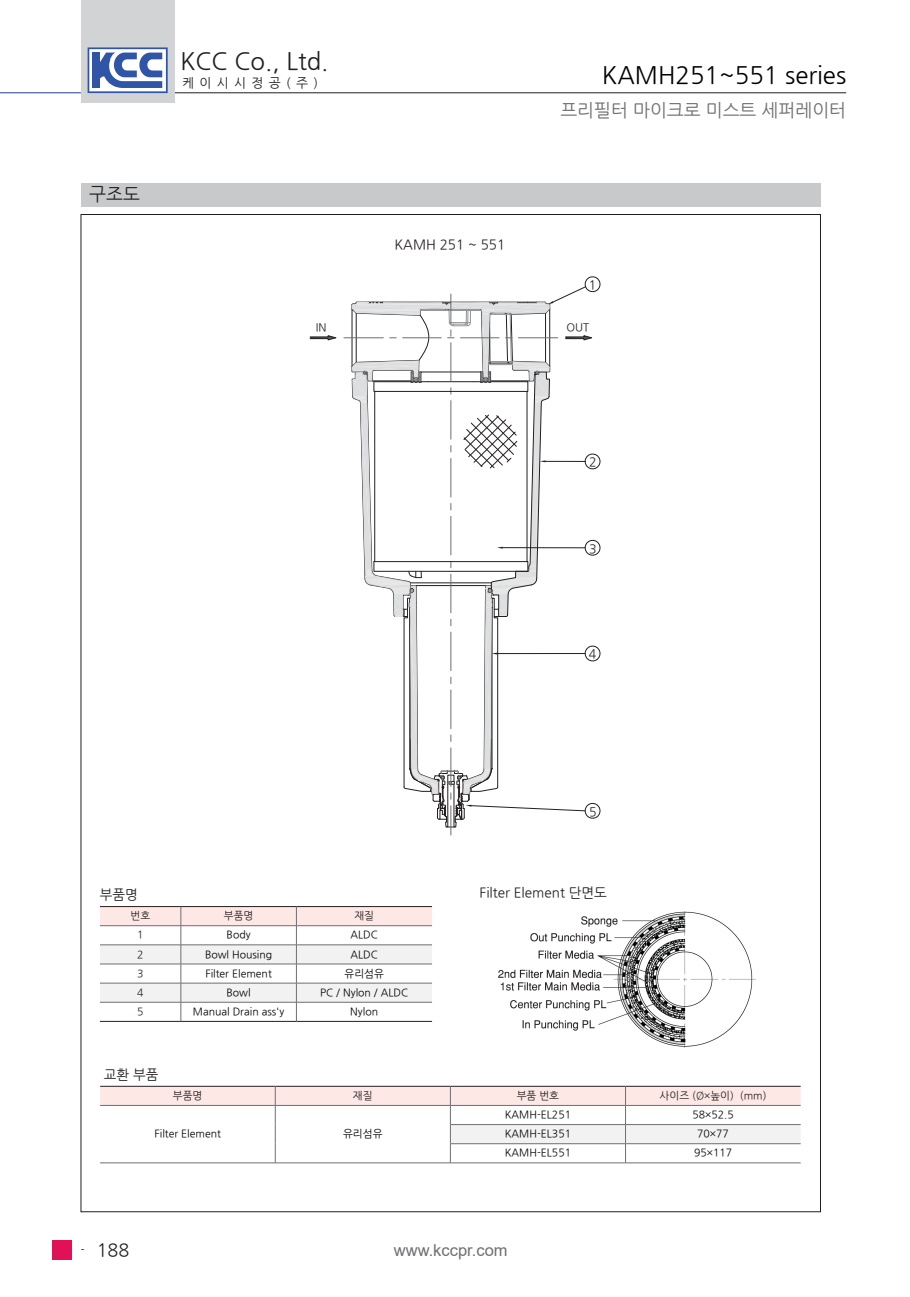
<style>
.page{position:relative;width:910px;height:1297px;background:#fff}
.page>*{position:absolute;margin:0;border:0;box-sizing:border-box;transform-origin:0 0}
.t1{font:24px "Nanum Gothic";color:#000}
.t2{font:24px "Nanum Gothic";color:#231f20}
.t3{font:18px "Nanum Gothic";color:#6d6f71}
.t4{font:18px "Nanum Gothic";color:#231f20}
.t5{font:16.5px "Arial";color:#6d6f71}
.t6{font:13.5px "Nanum Gothic";color:#231f20}
.t7{font:12.75px "Nanum Gothic";letter-spacing:.42em;color:#231f20}
.t8{font:12.45px "Nanum Gothic";color:#231f20}
.t9{font:11.1px "Nanum Gothic";color:#231f20}
.t10{font:10.5px "Nanum Gothic";color:#010203}
.t11{font:10.5px "Nanum Gothic";color:#231f20}
</style>
<div class="page">
<hr style="left:0;top:92px;width:81px;height:1px;background:#21409a">
<hr style="left:174px;top:92px;width:672px;height:1px;background:#231f20">
<div style="left:81px;top:0;width:93px;height:102px;background:#d1d3d4"></div>
<svg style="left:88px;top:47px;width:80px;height:46px;background:#8da1cd"></svg>
<div style="left:52px;top:1240px;width:19px;height:20px;background:#e11156"></div>
<div style="left:81px;top:183px;width:740px;height:23px;background:#c7c9cb"></div>
<hr style="left:100px;top:1021px;width:81px;height:1px;background:#231f20">
<hr style="left:181px;top:1021px;width:115px;height:1px;background:#231f20">
<hr style="left:296px;top:1021px;width:136px;height:1px;background:#231f20">
<svg style="left:100px;top:906px;width:332px;height:115px"></svg>
<hr style="left:344px;top:338px;width:39px;height:1px;background:#6d6e70">
<svg style="left:351px;top:276px;width:249px;height:559px"></svg>
<svg style="left:310px;top:335px;width:26px;height:5px"></svg>
<svg style="left:100px;top:1086px;width:701px;height:76px"></svg>
<hr style="left:100px;top:1162px;width:175px;height:1px;background:#6d6f71">
<hr style="left:275px;top:1162px;width:175px;height:1px;background:#6d6f71">
<hr style="left:450px;top:1162px;width:175px;height:1px;background:#6d6f71">
<hr style="left:625px;top:1162px;width:176px;height:1px;background:#6d6f71">
<img style="left:498px;top:911px;width:258px;height:136px">
<h2 class="t4" style="left:89px;top:186px;width:52px">구조도</h2>
<h1 class="t2" style="left:180px;top:50px;width:150px">KCC Co., Ltd.</h1>
<p class="t7" style="left:182px;top:76px;width:137px">케이시시정공(주)</p>
<p class="t9" style="left:316px;top:322px;width:12px">IN</p>
<p class="t6" style="left:395px;top:238px;width:112px">KAMH 251 ~ 551</p>
<h1 class="t1" style="left:602px;top:64px;width:246px">KAMH251~551 series</h1>
<h2 class="t3" style="left:560px;top:102px;width:287px">프리필터 마이크로 미스트 세퍼레이터</h2>
<p class="t8" style="left:589px;top:279px;width:9px">1</p>
<p class="t9" style="left:567px;top:322px;width:24px">OUT</p>
<p class="t8" style="left:589px;top:456px;width:9px">2</p>
<p class="t8" style="left:589px;top:543px;width:9px">3</p>
<p class="t8" style="left:589px;top:648px;width:9px">4</p>
<p class="t8" style="left:589px;top:806px;width:9px">5</p>
<p class="t6" style="left:100px;top:889px;width:40px">부품명</p>
<p class="t11" style="left:131px;top:911px;width:21px">번호</p>
<p class="t11" style="left:224px;top:911px;width:31px">부품명</p>
<p class="t11" style="left:354px;top:911px;width:21px">재질</p>
<p class="t11" style="left:137px;top:930px;width:8px">1</p>
<p class="t10" style="left:227px;top:930px;width:25px">Body</p>
<p class="t10" style="left:350px;top:930px;width:29px">ALDC</p>
<p class="t11" style="left:137px;top:949px;width:8px">2</p>
<p class="t10" style="left:205px;top:949px;width:69px">Bowl Housing</p>
<p class="t10" style="left:350px;top:949px;width:29px">ALDC</p>
<p class="t11" style="left:137px;top:968px;width:8px">3</p>
<p class="t10" style="left:205px;top:968px;width:68px">Filter Element</p>
<p class="t10" style="left:344px;top:968px;width:41px">유리섬유</p>
<p class="t11" style="left:137px;top:987px;width:8px">4</p>
<p class="t10" style="left:227px;top:987px;width:26px">Bowl</p>
<p class="t10" style="left:320px;top:987px;width:89px">PC / Nylon / ALDC</p>
<p class="t11" style="left:137px;top:1006px;width:8px">5</p>
<p class="t10" style="left:193px;top:1006px;width:93px">Manual Drain ass'y</p>
<p class="t10" style="left:350px;top:1006px;width:29px">Nylon</p>
<p class="t6" style="left:104px;top:1068px;width:56px">교환 부품</p>
<p class="t6" style="left:480px;top:886px;width:129px">Filter Element 단면도</p>
<p class="t11" style="left:173px;top:1090px;width:31px">부품명</p>
<p class="t11" style="left:353px;top:1090px;width:21px">재질</p>
<p class="t11" style="left:517px;top:1090px;width:44px">부품 번호</p>
<p class="t11" style="left:660px;top:1090px;width:108px">사이즈 (Ø×높이) (mm)</p>
<p class="t10" style="left:155px;top:1129px;width:68px">Filter Element</p>
<p class="t10" style="left:343px;top:1129px;width:41px">유리섬유</p>
<p class="t10" style="left:505px;top:1110px;width:68px">KAMH-EL251</p>
<p class="t10" style="left:692px;top:1110px;width:43px">58×52.5</p>
<p class="t10" style="left:505px;top:1129px;width:68px">KAMH-EL351</p>
<p class="t10" style="left:697px;top:1129px;width:33px">70×77</p>
<p class="t10" style="left:505px;top:1148px;width:68px">KAMH-EL551</p>
<p class="t10" style="left:694px;top:1148px;width:40px">95×117</p>
<p class="t10" style="left:81px;top:1245px;width:5px">-</p>
<h2 class="t4" style="left:97px;top:1241px;width:34px">188</h2>
<h3 class="t5" style="left:394px;top:1239px;width:115px">www.kccpr.com</h3>
</div>
